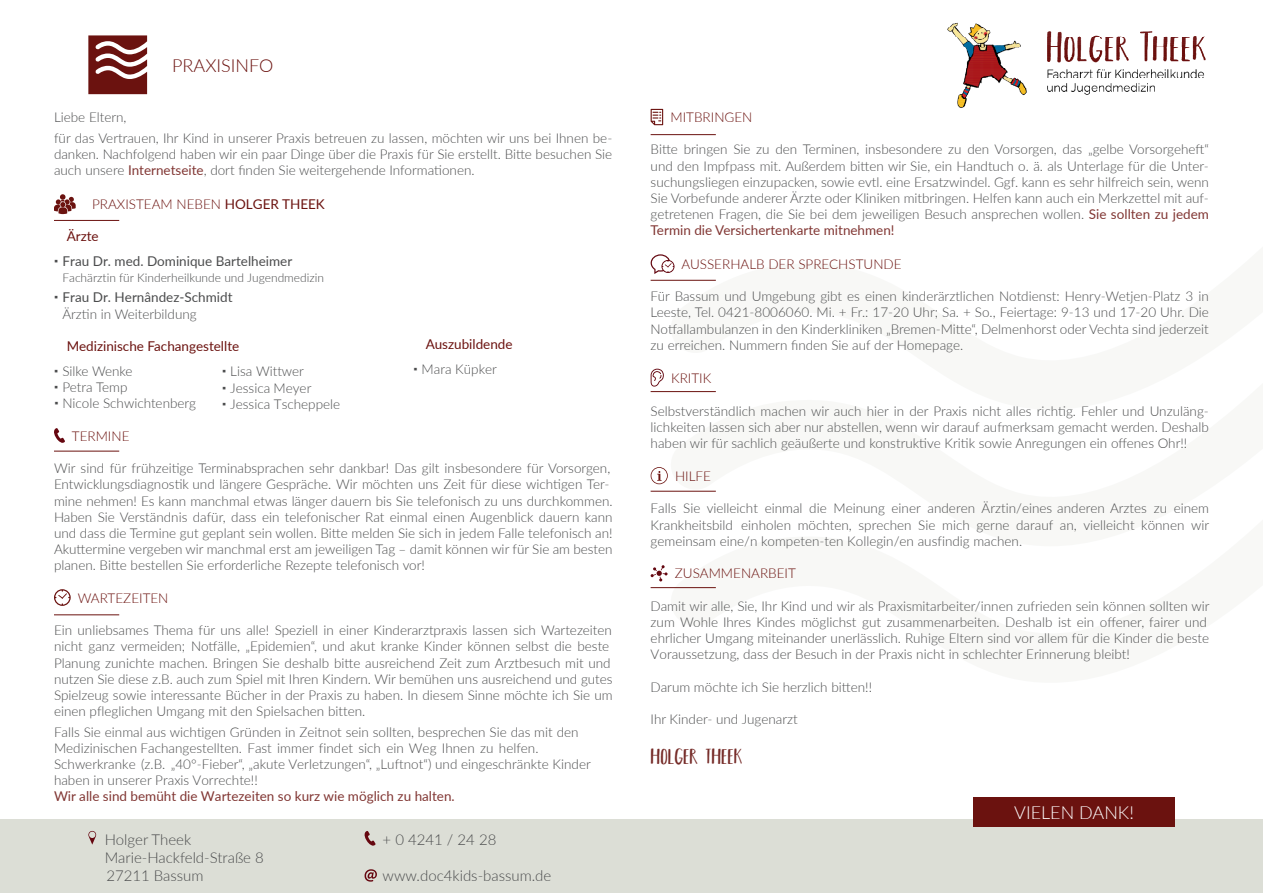
<style>
.page{position:relative;width:1263px;height:893px;background:#fff}
.page>*{position:absolute;margin:0;border:0;box-sizing:border-box;transform-origin:0 0}
.t1{font:19.5px "BEARHUGSBYRATTICSASSIN";color:#752a27}
.t2{font:300 18px "Lato";color:#fff}
.t3{font:300 18px "Lato";color:#6b120f}
.t4{font:300 15px/18px "Lato";color:#4b4c4d}
.t5{font:300 13.5px/16.2px "Lato";color:#4b4c4d;text-align:justify}
.t6{font:300 13.5px "Lato";color:#6b120f}
.t7{font:13.5px/24.8px "Lato";color:#4b4c4d}
.t8{font:13.5px "Lato";color:#6b120f}
.t9{font:300 12px "Lato";color:#4b4c4d}
.s1{font-weight:400;color:#813633}
.s2{font-weight:400}
.s3{color:#6b120f}
</style>
<div class="page">
<div style="left:0;top:819px;width:1263px;height:74px;background:#dcded6"></div>
<svg style="left:88px;top:831px;width:8px;height:14px"></svg>
<svg style="left:364px;top:831px;width:12px;height:15px"></svg>
<svg style="left:365px;top:869px;width:12px;height:13px"></svg>
<div style="left:974px;top:797px;width:200px;height:30px;background:#6b120f"></div>
<img style="left:947px;top:22px;width:259px;height:86px">
<svg style="left:88px;top:35px;width:59px;height:59px"></svg>
<svg style="left:54px;top:194px;width:22px;height:20px"></svg>
<svg style="left:54px;top:428px;width:11px;height:15px"></svg>
<svg style="left:54px;top:589px;width:17px;height:17px"></svg>
<svg style="left:651px;top:109px;width:12px;height:16px"></svg>
<svg style="left:651px;top:254px;width:23px;height:20px"></svg>
<svg style="left:651px;top:369px;width:13px;height:18px"></svg>
<svg style="left:651px;top:467px;width:17px;height:17px"></svg>
<svg style="left:651px;top:565px;width:16px;height:16px"></svg>
<hr style="left:54px;top:220px;width:65px;height:1px;background:#6b120f">
<hr style="left:651px;top:134px;width:65px;height:1px;background:#6b120f">
<hr style="left:651px;top:391px;width:65px;height:1px;background:#6b120f">
<hr style="left:651px;top:491px;width:65px;height:1px;background:#6b120f">
<hr style="left:651px;top:587px;width:65px;height:1px;background:#6b120f">
<hr style="left:651px;top:280px;width:65px;height:1px;background:#6b120f">
<hr style="left:54px;top:451px;width:65px;height:1px;background:#6b120f">
<hr style="left:54px;top:614px;width:65px;height:1px;background:#6b120f">
<p class="t3" style="left:172px;top:53px;width:103px">PRAXISINFO</p>
<p class="t5" style="left:54px;top:109px;width:74px">Liebe Eltern,</p>
<p class="t5" style="left:54px;top:129px;width:560px">für das Vertrauen, Ihr Kind in unserer Praxis betreuen zu lassen, möchten wir uns bei Ihnen be&shy;danken. Nachfolgend haben wir ein paar Dinge über die Praxis für Sie erstellt. Bitte besuchen Sie auch unsere <span class="s1">Internetseite</span>, dort finden Sie weitergehende Informationen.</p>
<p class="t6" style="left:92px;top:195px;width:234px">PRAXISTEAM NEBEN <span class="s2">HOLGER THEEK</span></p>
<p class="t7" style="left:63px;top:223px;width:231px;text-indent:4px"><span class="s3">Ärzte<br></span>Frau Dr. med. Dominique Bartelheimer</p>
<p class="t9" style="left:62px;top:269px;width:263px">Fachärztin für Kinderheilkunde und Jugendmedizin</p>
<p class="t7" style="left:63px;top:285px;width:172px">Frau Dr. Hernândez-Schmidt</p>
<p class="t5" style="left:62px;top:305px;width:136px">Ärztin in Weiterbildung</p>
<p class="t8" style="left:67px;top:337px;width:174px">Medizinische Fachangestellte</p>
<p class="t5" style="left:63px;top:362px;width:72px">Silke Wenke</p>
<p class="t5" style="left:63px;top:379px;width:66px">Petra Temp</p>
<p class="t5" style="left:63px;top:395px;width:135px">Nicole Schwichtenberg</p>
<p class="t6" style="left:72px;top:426px;width:59px">TERMINE</p>
<p class="t5" style="left:54px;top:460px;width:560px;text-align:left">Wir sind für frühzeitige Terminabsprachen sehr dankbar! Das gilt insbesondere für Vorsorgen, Entwicklungsdiagnostik und längere Gespräche. Wir möchten uns Zeit für diese wichtigen Ter&shy;mine nehmen! Es kann manchmal etwas länger dauern bis Sie telefonisch zu uns durchkommen.<br>Haben Sie Verständnis dafür, dass ein telefonischer Rat einmal einen Augenblick dauern kann und dass die Termine gut geplant sein wollen. Bitte melden Sie sich in jedem Falle telefonisch an!<br>Akuttermine vergeben wir manchmal erst am jeweiligen Tag – damit können wir für Sie am besten planen. Bitte bestellen Sie erforderliche Rezepte telefonisch vor!</p>
<p class="t6" style="left:78px;top:588px;width:92px">WARTEZEITEN</p>
<p class="t5" style="left:54px;top:622px;width:560px;text-align:left">Ein unliebsames Thema für uns alle! Speziell in einer Kinderarztpraxis lassen sich Wartezeiten nicht ganz vermeiden; Notfälle, „Epidemien“, und akut kranke Kinder können selbst die beste Planung zunichte machen. Bringen Sie deshalb bitte ausreichend Zeit zum Arztbesuch mit und nutzen Sie diese z.B. auch zum Spiel mit Ihren Kindern. Wir bemühen uns ausreichend und gutes Spielzeug sowie interessante Bücher in der Praxis zu haben. In diesem Sinne möchte ich Sie um einen pfleglichen Umgang mit den Spielsachen bitten.</p>
<p class="t5" style="left:54px;top:723px;width:538px;text-align:left">Falls Sie einmal aus wichtigen Gründen in Zeitnot sein sollten, besprechen Sie das mit den Medizinischen Fachangestellten. Fast immer findet sich ein Weg Ihnen zu helfen.<br>Schwerkranke (z.B. „40°-Fieber“, „akute Verletzungen“, „Luftnot“) und eingeschränkte Kinder haben in unserer Praxis Vorrechte!!<br><span class="s1">Wir alle sind bemüht die Wartezeiten so kurz wie möglich zu halten.</span></p>
<p class="t8" style="left:426px;top:335px;width:88px">Auszubildende</p>
<p class="t5" style="left:230px;top:363px;width:75px">Lisa Wittwer</p>
<p class="t5" style="left:422px;top:361px;width:77px">Mara Küpker</p>
<p class="t5" style="left:230px;top:379px;width:111px">Jessica Meyer<br>Jessica Tscheppele</p>
<p class="t4" style="left:105px;top:830px;width:161px">Holger Theek<br>Marie-Hackfeld-Straße 8<br>27211 Bassum</p>
<p class="t4" style="left:383px;top:830px;width:115px">+ 0 4241 / 24 28</p>
<p class="t4" style="left:383px;top:866px;width:170px">www.doc4kids-bassum.de</p>
<p class="t6" style="left:670px;top:108px;width:83px">MITBRINGEN</p>
<p class="t5" style="left:651px;top:141px;width:560px">Bitte bringen Sie zu den Terminen, insbesondere zu den Vorsorgen, das „gelbe Vorsorgeheft“ und den Impfpass mit. Außerdem bitten wir Sie, ein Handtuch o. ä. als Unterlage für die Unter&shy;suchungsliegen einzupacken, sowie evtl. eine Ersatzwindel. Ggf. kann es sehr hilfreich sein, wenn Sie Vorbefunde anderer Ärzte oder Kliniken mitbringen. Helfen kann auch ein Merkzettel mit auf&shy;getretenen Fragen, die Sie bei dem jeweiligen Besuch ansprechen wollen. <span class="s1">Sie sollten zu jedem Termin die Versichertenkarte mitnehmen!</span></p>
<p class="t6" style="left:681px;top:254px;width:222px">AUSSERHALB DER SPRECHSTUNDE</p>
<p class="t5" style="left:651px;top:288px;width:560px">Für Bassum und Umgebung gibt es einen kinderärztlichen Notdienst: Henry-Wetjen-Platz 3 in Leeste, Tel. 0421-8006060. Mi. + Fr.: 17-20 Uhr; Sa. + So., Feiertage: 9-13 und 17-20 Uhr. Die Notfallambulanzen in den Kinderkliniken „Bremen-Mitte“, Delmenhorst oder Vechta sind jederzeit zu erreichen. Nummern finden Sie auf der Homepage.</p>
<p class="t6" style="left:671px;top:369px;width:42px">KRITIK</p>
<p class="t5" style="left:651px;top:402px;width:560px">Selbstverständlich machen wir auch hier in der Praxis nicht alles richtig. Fehler und Unzuläng&shy;lichkeiten lassen sich aber nur abstellen, wenn wir darauf aufmerksam gemacht werden. Deshalb haben wir für sachlich geäußerte und konstruktive Kritik sowie Anregungen ein offenes Ohr!!</p>
<p class="t6" style="left:675px;top:467px;width:38px">HILFE</p>
<p class="t5" style="left:651px;top:500px;width:560px">Falls Sie vielleicht einmal die Meinung einer anderen Ärztin/eines anderen Arztes zu einem Krankheitsbild einholen möchten, sprechen Sie mich gerne darauf an, vielleicht können wir gemeinsam eine/n kompeten-ten Kollegin/en ausfindig machen.</p>
<p class="t6" style="left:675px;top:564px;width:123px">ZUSAMMENARBEIT</p>
<p class="t5" style="left:651px;top:597px;width:560px;text-align:left">Damit wir alle, Sie, Ihr Kind und wir als Praxismitarbeiter/innen zufrieden sein können sollten wir zum Wohle Ihres Kindes möglichst gut zusammenarbeiten. Deshalb ist ein offener, fairer und ehrlicher Umgang miteinander unerlässlich. Ruhige Eltern sind vor allem für die Kinder die beste Voraussetzung, dass der Besuch in der Praxis nicht in schlechter Erinnerung bleibt!</p>
<p class="t5" style="left:651px;top:678px;width:223px">Darum möchte ich Sie herzlich bitten!!</p>
<p class="t5" style="left:651px;top:711px;width:149px">Ihr Kinder- und Jugenarzt</p>
<p class="t1" style="left:651px;top:748px;width:93px">HOLGER THEEK</p>
<h2 class="t2" style="left:1014px;top:800px;width:121px">VIELEN DANK!</h2>
</div>
